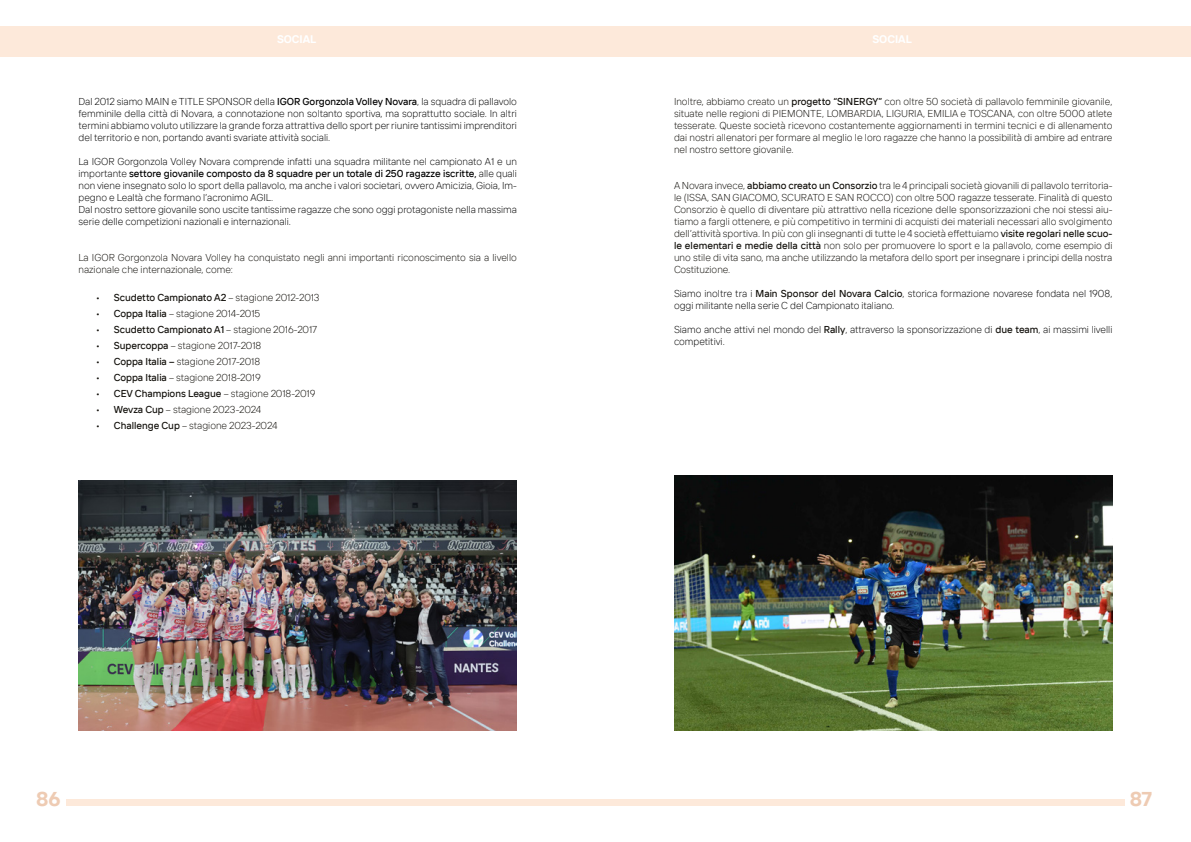
<style>
.page{position:relative;width:1191px;height:842px;background:#fff}
.page>*{position:absolute;margin:0;border:0;box-sizing:border-box;transform-origin:0 0}
.t1{font:700 20px "TT Interphases Pro Trl";color:#eecbb3}
.t2{font:700 11px "TT Interphases Pro Trl";color:#fff}
.t3{font:300 10px/12px "TT Interphases Pro Trl";color:#12100b;text-align:justify}
.t4{font:300 10px/12px "TT Interphases Pro Trl";color:#000}
.t5{font:500 10px "TT Interphases Pro Trl";color:#12100b}
.s1{font-weight:500}
.s2{font-weight:300}
.s3{font-weight:500;color:#12100b}
</style>
<div class="page">
<div style="left:0;top:26px;width:1191px;height:31px;background:#fde9da"></div>
<div style="left:66px;top:799px;width:1058px;height:6px;background:#fde9da"></div>
<img style="left:78px;top:481px;width:439px;height:249px">
<img style="left:674px;top:476px;width:438px;height:254px">
<p class="t2" style="left:277px;top:32px;width:41px">SOCIAL</p>
<p class="t4" style="left:78px;top:95px;width:440px;text-align:justify">Dal 2012 siamo MAIN e TITLE SPONSOR della <span class="s1">IGOR Gorgonzola Volley Novara</span>, la squadra di pallavolo femminile della città di Novara, a connotazione non soltanto sportiva, ma soprattutto sociale. In altri termini abbiamo voluto utilizzare la grande forza attrattiva dello sport per riunire tantissimi imprenditori del territorio e non, portando avanti svariate attività sociali.</p>
<p class="t4" style="left:78px;top:155px;width:440px">La IGOR Gorgonzola Volley Novara comprende infatti una squadra militante nel campionato A1 e un importante <span class="s1">settore giovanile composto da 8 squadre per un totale di 250 ragazze iscritte,</span> alle quali non viene insegnato solo lo sport della pallavolo, ma anche i valori societari, ovvero Amicizia, Gioia, Im&shy;pegno e Lealtà che formano l’acronimo AGIL.<br>Dal nostro settore giovanile sono uscite tantissime ragazze che sono oggi protagoniste nella massima serie delle competizioni nazionali e internazionali.</p>
<p class="t3" style="left:78px;top:251px;width:440px">La IGOR Gorgonzola Novara Volley ha conquistato negli anni importanti riconoscimento sia a livello nazionale che internazionale, come:</p>
<p class="t5" style="left:96px;top:291px;width:225px">• Scudetto Campionato A2 <span class="s2">– stagione 2012-2013</span></p>
<p class="t3" style="left:96px;top:307px;width:166px"><span class="s1">• Coppa Italia</span> – stagione 2014-2015</p>
<p class="t5" style="left:96px;top:323px;width:223px">• Scudetto Campionato A1 <span class="s2">– stagione 2016-2017</span></p>
<p class="t3" style="left:96px;top:339px;width:167px"><span class="s1">• Supercoppa</span> – stagione 2017-2018</p>
<p class="t3" style="left:96px;top:355px;width:166px"><span class="s1">• Coppa Italia –</span> stagione 2017-2018</p>
<p class="t3" style="left:96px;top:371px;width:167px"><span class="s1">• Coppa Italia</span> – stagione 2018-2019</p>
<p class="t5" style="left:96px;top:387px;width:221px">• CEV Champions League <span class="s2">– stagione 2018-2019</span></p>
<p class="t3" style="left:96px;top:403px;width:167px"><span class="s1">• Wevza Cup</span> – stagione 2023-2024</p>
<p class="t3" style="left:96px;top:419px;width:183px"><span class="s1">• Challenge Cup</span> – stagione 2023-2024</p>
<h1 class="t1" style="left:36px;top:786px;width:26px">86</h1>
<p class="t2" style="left:872px;top:32px;width:41px">SOCIAL</p>
<p class="t3" style="left:674px;top:95px;width:440px">Inoltre, abbiamo creato un <span class="s1">progetto “SINERGY”</span> con oltre 50 società di pallavolo femminile giovanile, situate nelle regioni di PIEMONTE, LOMBARDIA, LIGURIA, EMILIA e TOSCANA, con oltre 5000 atlete tesserate. Queste società ricevono costantemente aggiornamenti in termini tecnici e di allenamento dai nostri allenatori per formare al meglio le loro ragazze che hanno la possibilità di ambire ad entrare nel nostro settore giovanile.</p>
<p class="t3" style="left:674px;top:179px;width:440px">A Novara invece, <span class="s1">abbiamo creato un Consorzio</span> tra le 4 principali società giovanili di pallavolo territoria&shy;le (ISSA, SAN GIACOMO, SCURATO E SAN ROCCO) con oltre 500 ragazze tesserate. Finalità di questo Consorzio è quello di diventare più attrattivo nella ricezione delle sponsorizzazioni che noi stessi aiu&shy;tiamo a fargli ottenere, e più competitivo in termini di acquisti dei materiali necessari allo svolgimento dell’attività sportiva. In più con gli insegnanti di tutte le 4 società effettuiamo <span class="s1">visite regolari nelle scuo&shy;le elementari e medie della città</span> non solo per promuovere lo sport e la pallavolo, come esempio di uno stile di vita sano, ma anche utilizzando la metafora dello sport per insegnare i principi della nostra Costituzione.</p>
<p class="t4" style="left:674px;top:287px;width:440px">Siamo inoltre tra i <span class="s3">Main Sponsor del Novara Calcio</span>, storica formazione novarese fondata nel 1908, oggi militante nella serie C del Campionato italiano.</p>
<p class="t4" style="left:674px;top:323px;width:440px">Siamo anche attivi nel mondo del <span class="s3">Rally</span>, attraverso la sponsorizzazione di <span class="s3">due team</span>, ai massimi livelli competitivi.</p>
<h1 class="t1" style="left:1129px;top:786px;width:24px">87</h1>
</div>
